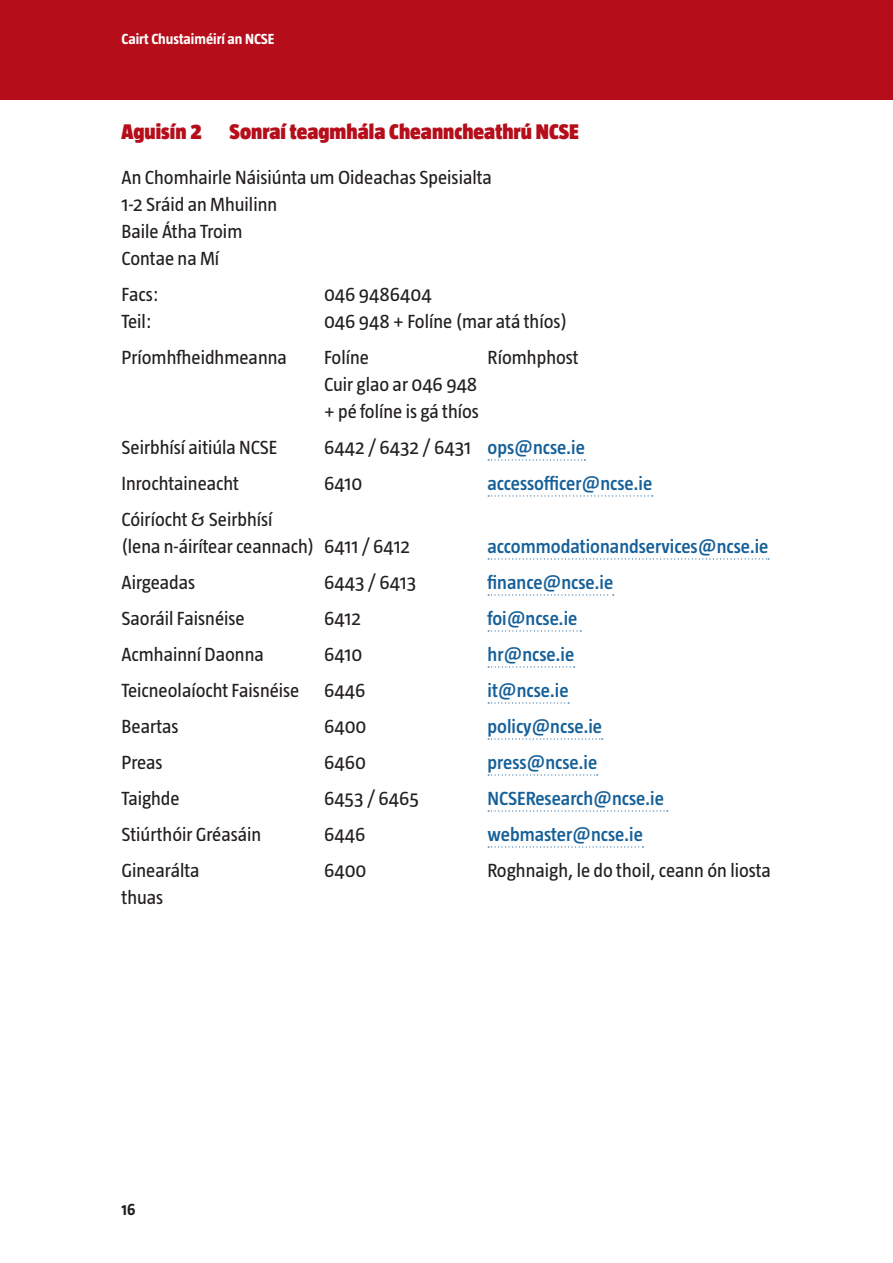
<style>
.page{position:relative;width:893px;height:1263px;background:#fff}
.page>*{position:absolute;margin:0;border:0;box-sizing:border-box;transform-origin:0 0}
.Heading_1_prelims{font:900 21.75px "Taz";color:#b50e1a}
.Body_Text{font:19.5px/27px "Taz";color:#231f20}
.Body_Text-2{font:600 19.5px "Taz";color:#166099}
.t1{font:700 16.5px "Taz";color:#231f20;scale:.95 1}
.t2{font:700 15px "Taz";color:#fff}
.s1{font-weight:600;color:#166099}
</style>
<div class="page">
<div style="left:0;top:0;width:893px;height:99px;background:#b50e1a"></div>
<svg style="left:488px;top:459px;width:97px;height:1px"></svg>
<svg style="left:488px;top:495px;width:165px;height:1px"></svg>
<svg style="left:488px;top:558px;width:281px;height:1px"></svg>
<svg style="left:488px;top:594px;width:126px;height:1px"></svg>
<svg style="left:488px;top:630px;width:93px;height:1px"></svg>
<svg style="left:488px;top:666px;width:87px;height:1px"></svg>
<svg style="left:488px;top:702px;width:81px;height:1px"></svg>
<svg style="left:488px;top:738px;width:115px;height:1px"></svg>
<svg style="left:488px;top:774px;width:110px;height:1px"></svg>
<svg style="left:488px;top:810px;width:180px;height:1px"></svg>
<svg style="left:488px;top:846px;width:155px;height:1px"></svg>
<p class="t2" style="left:122px;top:30px;width:154px">Cairt Chustaiméirí an NCSE</p>
<h1 class="Heading_1_prelims" style="left:122px;top:119px;width:82px">Aguisín 2</h1>
<h1 class="Heading_1_prelims" style="left:229px;top:119px;width:351px">Sonraí teagmhála Cheanncheathrú NCSE</h1>
<p class="Body_Text" style="left:122px;top:164px;width:372px">An Chomhairle Náisiúnta um Oideachas Speisialta<br>1-2 Sráid an Mhuilinn<br>Baile Átha Troim<br>Contae na Mí</p>
<p class="Body_Text" style="left:122px;top:281px;width:39px">Facs:</p>
<p class="Body_Text" style="left:324px;top:281px;width:109px">046 9486404</p>
<p class="Body_Text" style="left:122px;top:308px;width:32px">Teil:</p>
<p class="Body_Text" style="left:324px;top:308px;width:245px">046 948 + Folíne (mar atá thíos)</p>
<p class="Body_Text" style="left:122px;top:344px;width:167px">Príomhfheidhmeanna</p>
<p class="Body_Text" style="left:324px;top:344px;width:47px">Folíne</p>
<p class="Body_Text" style="left:488px;top:344px;width:93px">Ríomhphost</p>
<p class="Body_Text" style="left:324px;top:371px;width:157px">Cuir glao ar 046 948 + pé folíne is gá thíos</p>
<p class="Body_Text" style="left:122px;top:434px;width:157px">Seirbhísí aitiúla NCSE</p>
<p class="Body_Text" style="left:324px;top:434px;width:262px">6442 / 6432 / 6431 <span class="s1">ops@ncse.ie</span></p>
<p class="Body_Text" style="left:122px;top:470px;width:119px">Inrochtaineacht</p>
<p class="Body_Text" style="left:324px;top:470px;width:40px">6410</p>
<p class="Body_Text-2" style="left:488px;top:472px;width:166px">accessofficer@ncse.ie</p>
<p class="Body_Text" style="left:122px;top:506px;width:290px">Cóiríocht &amp; Seirbhísí<br>(lena n-áirítear ceannach) 6411 / 6412</p>
<p class="Body_Text-2" style="left:488px;top:535px;width:283px">accommodationandservices@ncse.ie</p>
<p class="Body_Text" style="left:122px;top:569px;width:75px">Airgeadas</p>
<p class="Body_Text" style="left:324px;top:569px;width:94px">6443 / 6413</p>
<p class="Body_Text-2" style="left:488px;top:571px;width:127px">finance@ncse.ie</p>
<p class="Body_Text" style="left:122px;top:605px;width:125px">Saoráil Faisnéise</p>
<p class="Body_Text" style="left:324px;top:605px;width:39px">6412</p>
<p class="Body_Text-2" style="left:488px;top:607px;width:91px">foi@ncse.ie</p>
<p class="Body_Text" style="left:122px;top:641px;width:144px">Acmhainní Daonna</p>
<p class="Body_Text" style="left:324px;top:641px;width:40px">6410</p>
<p class="Body_Text-2" style="left:488px;top:643px;width:88px">hr@ncse.ie</p>
<p class="Body_Text" style="left:122px;top:677px;width:179px">Teicneolaíocht Faisnéise</p>
<p class="Body_Text" style="left:324px;top:677px;width:43px">6446</p>
<p class="Body_Text-2" style="left:488px;top:679px;width:83px">it@ncse.ie</p>
<p class="Body_Text" style="left:122px;top:713px;width:59px">Beartas</p>
<p class="Body_Text" style="left:324px;top:713px;width:44px">6400</p>
<p class="Body_Text-2" style="left:488px;top:715px;width:116px">policy@ncse.ie</p>
<p class="Body_Text" style="left:122px;top:749px;width:43px">Preas</p>
<p class="Body_Text" style="left:324px;top:749px;width:43px">6460</p>
<p class="Body_Text-2" style="left:488px;top:751px;width:111px">press@ncse.ie</p>
<p class="Body_Text" style="left:122px;top:785px;width:60px">Taighde</p>
<p class="Body_Text" style="left:324px;top:785px;width:97px">6453 / 6465</p>
<p class="Body_Text-2" style="left:488px;top:787px;width:178px">NCSEResearch@ncse.ie</p>
<p class="Body_Text" style="left:122px;top:821px;width:141px">Stiúrthóir Gréasáin</p>
<p class="Body_Text" style="left:324px;top:821px;width:43px">6446</p>
<p class="Body_Text-2" style="left:488px;top:823px;width:157px">webmaster@ncse.ie</p>
<p class="Body_Text" style="left:122px;top:857px;width:80px">Ginearálta</p>
<p class="Body_Text" style="left:324px;top:857px;width:44px">6400</p>
<p class="Body_Text" style="left:488px;top:857px;width:285px">Roghnaigh, le do thoil, ceann ón liosta</p>
<p class="Body_Text" style="left:122px;top:884px;width:43px">thuas</p>
<p class="t1" style="left:122px;top:1200px;width:16px">16</p>
</div>
